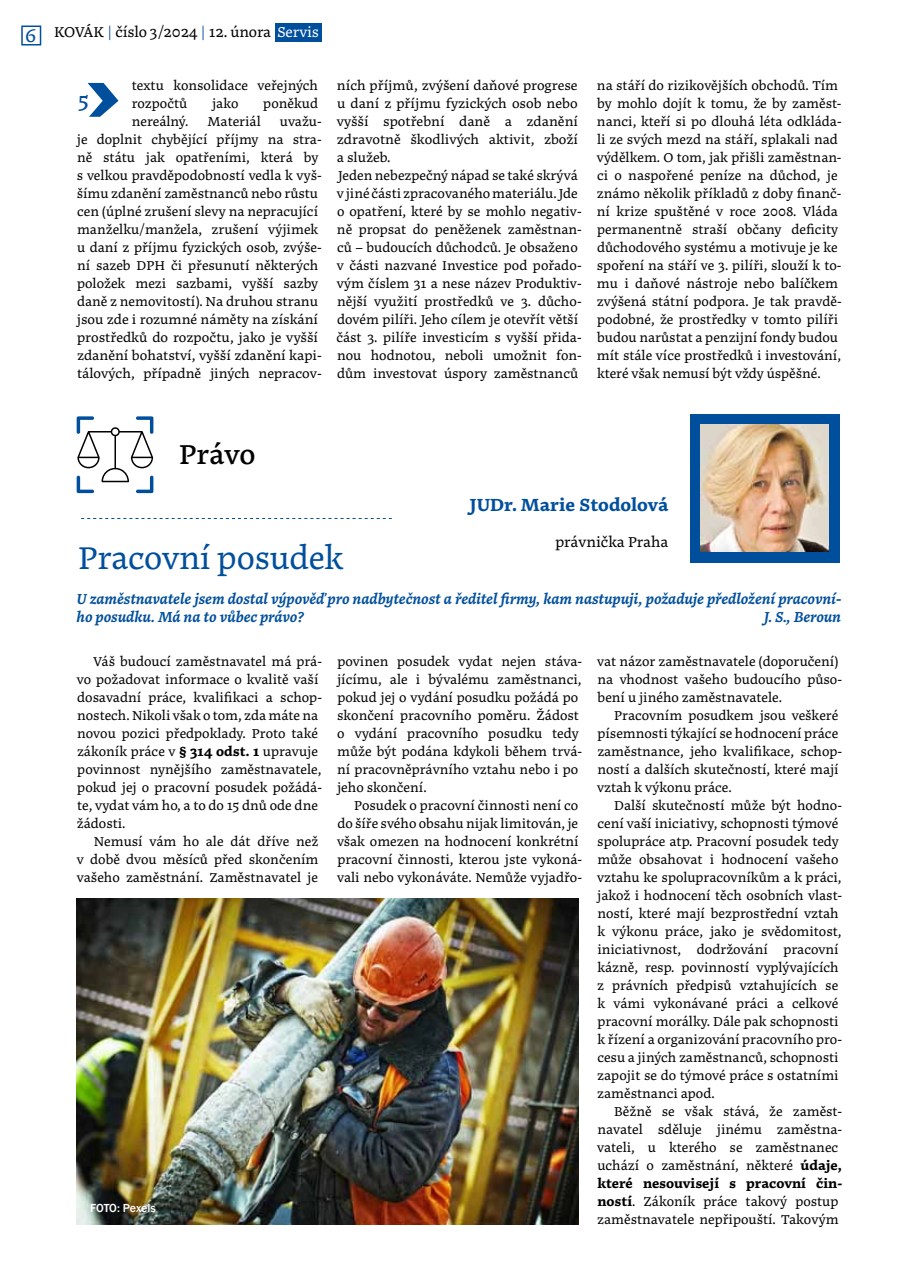
<style>
.page{position:relative;width:915px;height:1276px;background:#fff}
.page>*{position:absolute;margin:0;border:0;box-sizing:border-box;transform-origin:0 0}
.t1{font:33px "Noort";letter-spacing:-.01em;color:#004f9d}
.t2{font:28.5px "Noort";letter-spacing:-.005em;color:#000}
.t3{font:21px "Noort";color:#004f9d}
.t4{font:700 18px "Noort";color:#004f9d}
.t5{font:italic 600 15px/18px "Noort";letter-spacing:-.01em;color:#004f9d}
.t6{font:15px "Noort";letter-spacing:-.01em;color:#000}
.t7{font:13.5px/18px "Noort";color:#000}
.t8{font:500 12px "Franklin Gothic";letter-spacing:-.015em;color:#fff}
.s1{font-size:19.5px;color:#004f9d}
.s2{color:#004f9d}
.s3{color:#fff}
.s4{font-weight:700}
</style>
<div class="page">
<div style="left:274px;top:23px;width:47px;height:19px;background:#004f9d"></div>
<div style="left:21px;top:26px;width:20px;height:19px;border:2px solid #004f9d"></div>
<svg style="left:81px;top:518px;width:310px;height:1px"></svg>
<div style="left:689px;top:414px;width:150px;height:148px;background:#004f9d"></div>
<img style="left:700px;top:424px;width:128px;height:128px">
<svg style="left:77px;top:416px;width:76px;height:77px"></svg>
<img style="left:77px;top:898px;width:501px;height:326px">
<svg style="left:88px;top:83px;width:30px;height:34px"></svg>
<p class="t6" style="left:25px;top:23px;width:295px"><span class="s1">6</span> KOVÁK <span class="s2">|</span> číslo 3/2024 <span class="s2">|</span> 12. února <span class="s3">Servis</span></p>
<p class="t7" style="left:132px;top:76px;width:188px">textu konsolidace veřejných rozpočtů</p>
<h3 class="t3" style="left:78px;top:87px;width:12px">5</h3>
<p class="t7" style="left:212px;top:94px;width:28px">jako</p>
<p class="t7" style="left:263px;top:94px;width:56px">poněkud</p>
<p class="t7" style="left:132px;top:112px;width:58px">nereálný.</p>
<p class="t7" style="left:207px;top:112px;width:55px">Materiál</p>
<p class="t7" style="left:77px;top:112px;width:246px;text-indent:203px">uvažu&shy;je doplnit chybějící příjmy na stra&shy;ně státu jak opatřeními, která by s velkou pravděpodobností vedla k vyš&shy;šímu zdanění zaměstnanců nebo růstu cen (úplné zrušení slevy na nepracující manželku/manžela, zrušení výjimek u daní z příjmu fyzických osob, zvýše&shy;ní sazeb DPH či přesunutí některých položek mezi sazbami, vyšší sazby daně z nemovitostí). Na druhou stranu jsou zde i rozumné náměty na získání prostředků do rozpočtu, jako je vyšší zdanění bohatství, vyšší zdanění kapi&shy;tálových, případně jiných nepracov-</p>
<p class="t7" style="left:336px;top:76px;width:247px">ních příjmů, zvýšení daňové progrese u daní z příjmu fyzických osob nebo vyšší spotřební daně a zdanění zdravotně škodlivých aktivit, zboží a služeb.<br>Jeden nebezpečný nápad se také skrývá v jiné části zpracovaného materiálu. Jde o opatření, které by se mohlo negativ&shy;ně propsat do peněženek zaměstnan&shy;ců – budoucích důchodců. Je obsaženo v části nazvané Investice pod pořado&shy;vým číslem 31 a nese název Produktiv&shy;nější využití prostředků ve 3. důcho&shy;dovém pilíři. Jeho cílem je otevřít větší část 3. pilíře investicím s vyšší přida&shy;nou hodnotou, neboli umožnit fon&shy;dům investovat úspory zaměstnanců</p>
<p class="t7" style="left:596px;top:76px;width:246px">na stáří do rizikovějších obchodů. Tím by mohlo dojít k tomu, že by zaměst&shy;nanci, kteří si po dlouhá léta odkláda&shy;li ze svých mezd na stáří, splakali nad výdělkem. O tom, jak přišli zaměstnan&shy;ci o naspořené peníze na důchod, je známo několik příkladů z doby finanč&shy;ní krize spuštěné v roce 2008. Vláda permanentně straší občany deficity důchodového systému a motivuje je ke spoření na stáří ve 3. pilíři, slouží k to&shy;mu i daňové nástroje nebo balíčkem zvýšená státní podpora. Je tak pravdě&shy;podobné, že prostředky v tomto pilíři budou narůstat a penzijní fondy budou mít stále více prostředků i investování, které však nemusí být vždy úspěšné.</p>
<h2 class="t2" style="left:179px;top:437px;width:78px">Právo</h2>
<h1 class="t1" style="left:78px;top:538px;width:267px">Pracovní posudek</h1>
<h3 class="t4" style="left:469px;top:494px;width:201px">JUDr. Marie Stodolová</h3>
<p class="t6" style="left:555px;top:533px;width:114px">právnička Praha</p>
<p class="t5" style="left:77px;top:590px;width:765px">U zaměstnavatele jsem dostal výpověď pro nadbytečnost a ředitel firmy, kam nastupuji, požaduje předložení pracovní&shy;ho posudku. Má na to vůbec právo?</p>
<p class="t5" style="left:763px;top:608px;width:79px">J. S., Beroun</p>
<p class="t7" style="left:77px;top:652px;width:246px;text-indent:17px">Váš budoucí zaměstnavatel má prá&shy;vo požadovat informace o kvalitě vaší dosavadní práce, kvalifikaci a schop&shy;nostech. Nikoli však o tom, zda máte na novou pozici předpoklady. Proto také zákoník práce v <span class="s4">§ 314 odst. 1</span> upravuje povinnost nynějšího zaměstnavatele, pokud jej o pracovní posudek požádá&shy;te, vydat vám ho, a to do 15 dnů ode dne žádosti.</p>
<p class="t7" style="left:77px;top:832px;width:243px;text-align:justify;text-indent:17px">Nemusí vám ho ale dát dříve než v době dvou měsíců před skončením vašeho zaměstnání. Zaměstnavatel je</p>
<p class="t8" style="left:90px;top:1200px;width:67px">FOTO: Pexels</p>
<p class="t7" style="left:337px;top:652px;width:246px">povinen posudek vydat nejen stáva&shy;jícímu, ale i bývalému zaměstnanci, pokud jej o vydání posudku požádá po skončení pracovního poměru. Žádost o vydání pracovního posudku tedy může být podána kdykoli během trvá&shy;ní pracovněprávního vztahu nebo i po jeho skončení.</p>
<p class="t7" style="left:337px;top:796px;width:246px;text-indent:17px">Posudek o pracovní činnosti není co do šíře svého obsahu nijak limitován, je však omezen na hodnocení konkrétní pracovní činnosti, kterou jste vykoná&shy;vali nebo vykonáváte. Nemůže vyjadřo-</p>
<p class="t7" style="left:597px;top:652px;width:246px">vat názor zaměstnavatele (doporučení) na vhodnost vašeho budoucího půso&shy;bení u jiného zaměstnavatele.</p>
<p class="t7" style="left:597px;top:706px;width:246px;text-indent:17px">Pracovním posudkem jsou veškeré písemnosti týkající se hodnocení práce zaměstnance, jeho kvalifikace, schop&shy;ností a dalších skutečností, které mají vztah k výkonu práce.</p>
<p class="t7" style="left:597px;top:796px;width:246px;text-indent:17px">Další skutečností může být hodno&shy;cení vaší iniciativy, schopnosti týmové spolupráce atp. Pracovní posudek tedy může obsahovat i hodnocení vašeho vztahu ke spolupracovníkům a k práci, jakož i hodnocení těch osobních vlast&shy;ností, které mají bezprostřední vztah k výkonu práce, jako je svědomitost, iniciativnost, dodržování pracovní kázně, resp. povinností vyplývajících z právních předpisů vztahujících se k vámi vykonávané práci a celkové pracovní morálky. Dále pak schopnosti k řízení a organizování pracovního pro&shy;cesu a jiných zaměstnanců, schopnosti zapojit se do týmové práce s ostatními zaměstnanci apod.</p>
<p class="t7" style="left:597px;top:1102px;width:246px;text-indent:17px">Běžně se však stává, že zaměst&shy;navatel sděluje jinému zaměstna&shy;vateli, u kterého se zaměstnanec uchází o zaměstnání, některé <span class="s4">údaje, které nesouvisejí s pracovní čin&shy;ností</span>. Zákoník práce takový postup zaměstnavatele nepřipouští. Takovým</p>
</div>
